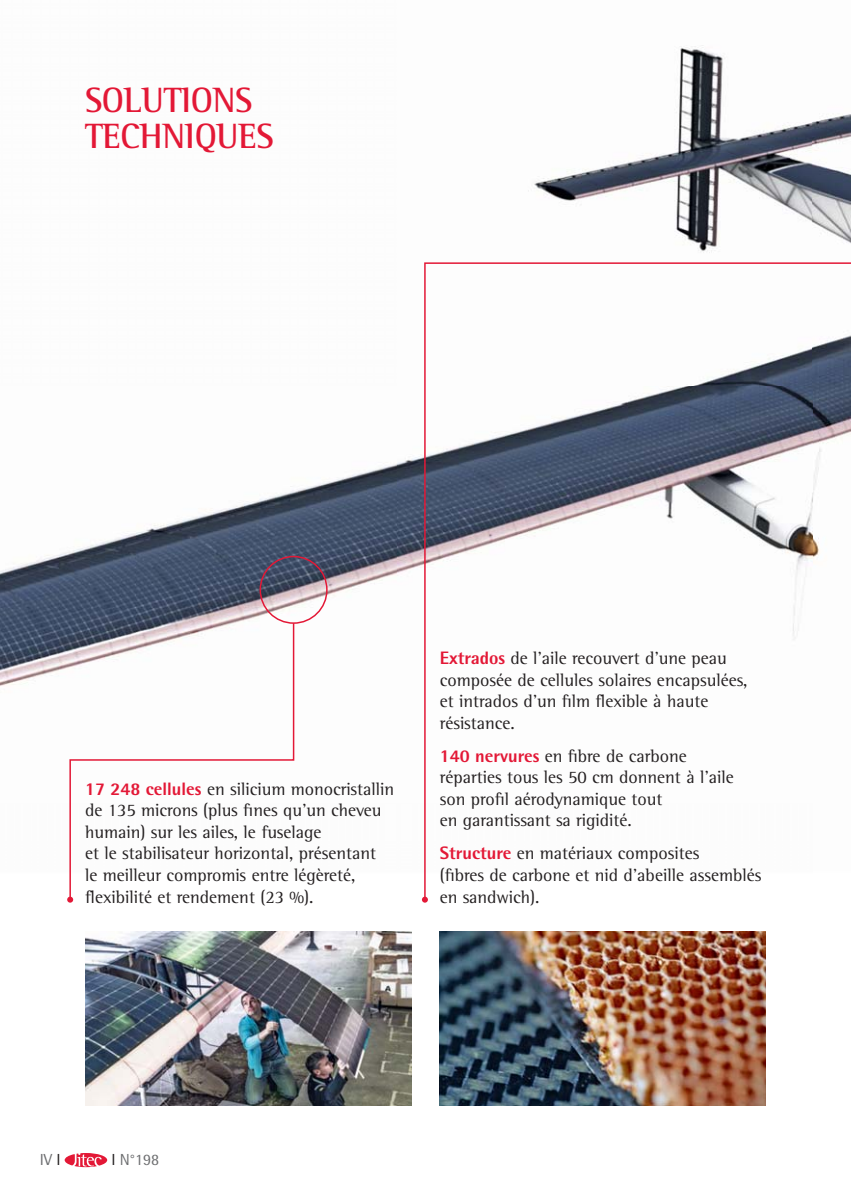
<style>
.page{position:relative;width:851px;height:1191px;background:#fff}
.page>*{position:absolute;margin:0;border:0;box-sizing:border-box;transform-origin:0 0}
.t1{font:700 36px/36px "Rotis Semi Serif";letter-spacing:-.01em;color:#e31836;scale:.95 1}
.t2{font:18px/21.6px "Rotis Semi Serif";color:#231f20}
.t3{font:16px "Rotis Semi Sans";color:#6d6e70}
.s1{font-family:"Rotis Semi Sans";font-weight:800;color:#e31836}
.s2{color:#231f20}
</style>
<div class="page">
<svg style="left:65px;top:1153px;width:42px;height:14px"></svg>
<img style="left:0;top:45px;width:850px;height:641px">
<img style="left:85px;top:931px;width:326px;height:175px">
<img style="left:439px;top:931px;width:326px;height:175px">
<div style="left:259px;top:556px;width:68px;height:68px;border:2px solid #e31836;border-radius:50%"></div>
<svg style="left:69px;top:622px;width:226px;height:279px"></svg>
<svg style="left:67px;top:896px;width:6px;height:6px"></svg>
<svg style="left:423px;top:262px;width:427px;height:634px"></svg>
<svg style="left:422px;top:896px;width:6px;height:6px"></svg>
<h1 class="t1" style="left:85px;top:85px;width:200px">SOLUTIONS<br>TECHNIQUES</h1>
<p class="t2" style="left:85px;top:779px;width:310px"><span class="s1">17 248 cellules</span> en silicium monocristallin de 135 microns (plus fines qu’un cheveu humain) sur les ailes, le fuselage<br>et le stabilisateur horizontal, présentant<br>le meilleur compromis entre légèreté, flexibilité et rendement (23 %).</p>
<p class="t2" style="left:439px;top:648px;width:309px"><span class="s1">Extrados</span> de l’aile recouvert d’une peau composée de cellules solaires encapsulées, et intrados d’un film flexible à haute résistance.</p>
<p class="t2" style="left:439px;top:746px;width:295px"><span class="s1">140 nervures</span> en fibre de carbone réparties tous les 50 cm donnent à l’aile son profil aérodynamique tout<br>en garantissant sa rigidité.</p>
<p class="t2" style="left:439px;top:844px;width:323px"><span class="s1">Structure</span> en matériaux composites<br>(fibres de carbone et nid d’abeille assemblés en sandwich).</p>
<p class="t3" style="left:40px;top:1154px;width:22px">IV <span class="s2">I</span></p>
<p class="t3" style="left:111px;top:1154px;width:49px"><span class="s2">I</span> N°198</p>
</div>
